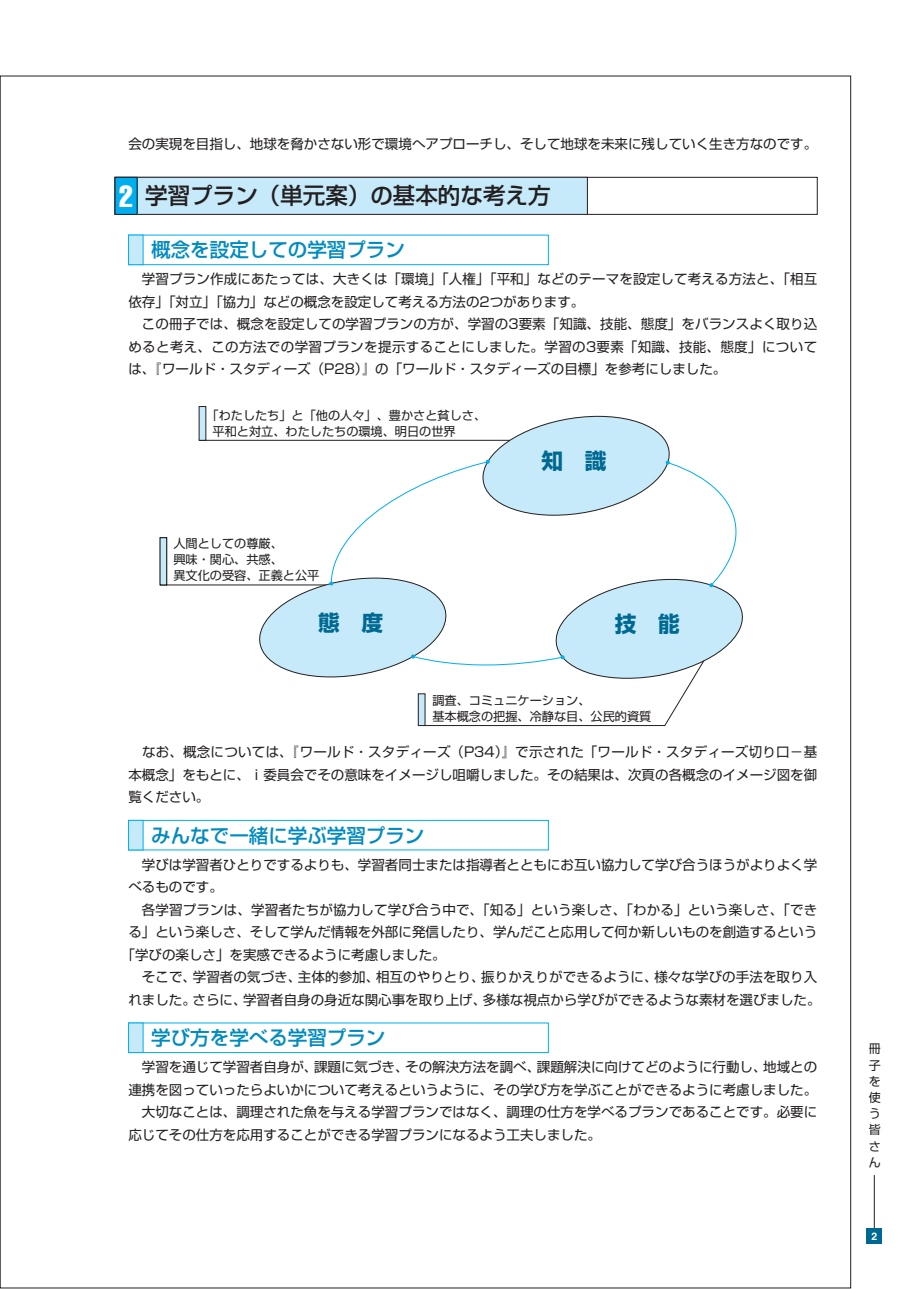
<style>
.page{position:relative;width:919px;height:1289px;background:#fff}
.page>*{position:absolute;margin:0;border:0;box-sizing:border-box;transform-origin:0 0}
.t1{font:500 22.5px "Shin Go";color:#231f20}
.t2{font:700 21.6px "Shin Go";color:#006991}
.t3{font:500 19.5px "Shin Go";color:#008bc0}
.t4{font:13.5px/22.5px "Shin Go";color:#231f20;text-align:justify}
.t5{font:12.15px/16.2px "Shin Go";color:#231f20}
.t6{font:12px/16.2px "Shin Go";color:#231f20}
.t7{font:700 10.5px "Helvetica";color:#fff}
.s1{font-family:"Helvetica";font-weight:400;font-stretch:extra-condensed;font-size:30px;color:#fff}
</style>
<div class="page">
<hr style="left:874px;top:1174px;width:1px;height:57px;background:#231f20">
<div style="left:866px;top:1228px;width:15px;height:15px;background:#006991"></div>
<div style="left:115px;top:177px;width:702px;height:38px;border:1px solid #231f20"></div>
<div style="left:115px;top:177px;width:472px;height:37px;background:#c6eafa"></div>
<div style="left:115px;top:177px;width:472px;height:38px;border:1px solid #231f20"></div>
<div style="left:115px;top:177px;width:22px;height:37px;background:#00aeef"></div>
<div style="left:115px;top:177px;width:22px;height:38px;border:1px solid #231f20"></div>
<div style="left:128px;top:235px;width:420px;height:30px;border:1px solid #00aeef"></div>
<div style="left:128px;top:235px;width:15px;height:30px;background:#c6eafa"></div>
<div style="left:128px;top:235px;width:15px;height:30px;border:1px solid #00aeef"></div>
<svg style="left:331px;top:465px;width:406px;height:112px"></svg>
<hr style="left:199px;top:440px;width:311px;height:1px;background:#231f20">
<div style="left:199px;top:406px;width:7px;height:34px;background:#c6eafa"></div>
<hr style="left:160px;top:584px;width:166px;height:1px;background:#231f20">
<div style="left:160px;top:537px;width:7px;height:48px;background:#c6eafa"></div>
<svg style="left:473px;top:416px;width:206px;height:99px"></svg>
<svg style="left:250px;top:577px;width:493px;height:149px"></svg>
<div style="left:128px;top:820px;width:420px;height:30px;border:1px solid #00aeef"></div>
<div style="left:128px;top:820px;width:15px;height:30px;background:#c6eafa"></div>
<div style="left:128px;top:820px;width:15px;height:30px;border:1px solid #00aeef"></div>
<div style="left:128px;top:1022px;width:15px;height:30px;background:#c6eafa"></div>
<div style="left:128px;top:1022px;width:15px;height:30px;border:1px solid #00aeef"></div>
<p class="t4" style="left:128px;top:132px;width:690px">会の実現を目指し、地球を脅かさない形で環境へアプローチし、そして地球を未来に残していく生き方なのです。</p>
<h1 class="t1" style="left:119px;top:181px;width:433px"><span class="s1">2</span> 学習プラン（単元案）の基本的な考え方</h1>
<h3 class="t3" style="left:151px;top:237px;width:255px">概念を設定しての学習プラン</h3>
<p class="t4" style="left:128px;top:267px;width:690px;text-align:left">　学習プラン作成にあたっては、大きくは「環境」「人権」「平和」などのテーマを設定して考える方法と、「相互依存」「対立」「協力」などの概念を設定して考える方法の2つがあります。<br>　この冊子では、概念を設定しての学習プランの方が、学習の3要素「知識、技能、態度」をバランスよく取り込めると考え、この方法での学習プランを提示することにしました。学習の3要素「知識、技能、態度」については、『ワールド・スタディーズ（P28）』の「ワールド・スタディーズの目標」を参考にしました。</p>
<p class="t5" style="left:212px;top:406px;width:275px;text-indent:-6px">「わたしたち」と「他の人々」、豊かさと貧しさ、平和と対立、わたしたちの環境、明日の世界</p>
<p class="t5" style="left:173px;top:534px;width:147px">人間としての尊厳、<br>興味・関心、共感、<br>異文化の受容、正義と公平</p>
<h2 class="t2" style="left:541px;top:446px;width:66px">知　識</h2>
<h2 class="t2" style="left:318px;top:608px;width:66px">態　度</h2>
<h2 class="t2" style="left:614px;top:609px;width:66px">技　能</h2>
<p class="t5" style="left:432px;top:692px;width:220px">調査、コミュニケーション、<br>基本概念の把握、冷静な目、公民的資質</p>
<p class="t4" style="left:128px;top:739px;width:690px">　なお、概念については、『ワールド・スタディーズ（P34）』で示された「ワールド・スタディーズ切り口－基本概念」をもとに、ｉ委員会でその意味をイメージし咀嚼しました。その結果は、次頁の各概念のイメージ図を御覧ください。</p>
<h3 class="t3" style="left:151px;top:822px;width:275px">みんなで一緒に学ぶ学習プラン</h3>
<p class="t4" style="left:142px;top:852px;width:677px">学びは学習者ひとりでするよりも、学習者同士または指導者とともにお互い協力して学び合うほうがよりよく学</p>
<p class="t4" style="left:128px;top:874px;width:96px">べるものです。</p>
<p class="t4" style="left:128px;top:897px;width:690px">　各学習プランは、学習者たちが協力して学び合う中で、「知る」という楽しさ、「わかる」という楽しさ、「でき</p>
<p class="t4" style="left:128px;top:919px;width:690px">る」という楽しさ、そして学んだ情報を外部に発信したり、学んだこと応用して何か新しいものを創造するという</p>
<p class="t4" style="left:122px;top:942px;width:325px">「学びの楽しさ」を実感できるように考慮しました。</p>
<p class="t4" style="left:128px;top:964px;width:690px">　そこで、学習者の気づき、主体的参加、相互のやりとり、振りかえりができるように、様々な学びの手法を取り入</p>
<p class="t4" style="left:128px;top:987px;width:693px">れました。さらに、学習者自身の身近な関心事を取り上げ、多様な視点から学びができるような素材を選びました。</p>
<h3 class="t3" style="left:151px;top:1025px;width:235px">学び方を学べる学習プラン</h3>
<p class="t4" style="left:128px;top:1054px;width:690px">　学習を通じて学習者自身が、課題に気づき、その解決方法を調べ、課題解決に向けてどのように行動し、地域との連携を図っていったらよいかについて考えるというように、その学び方を学ぶことができるように考慮しました。　大切なことは、調理された魚を与える学習プランではなく、調理の仕方を学べるプランであることです。必要に応じてその仕方を応用することができる学習プランになるよう工夫しました。</p>
<p class="t6" style="left:868px;top:1040px;width:13px">冊子を使う皆さん</p>
<p class="t7" style="left:871px;top:1230px;width:7px">2</p>
</div>
